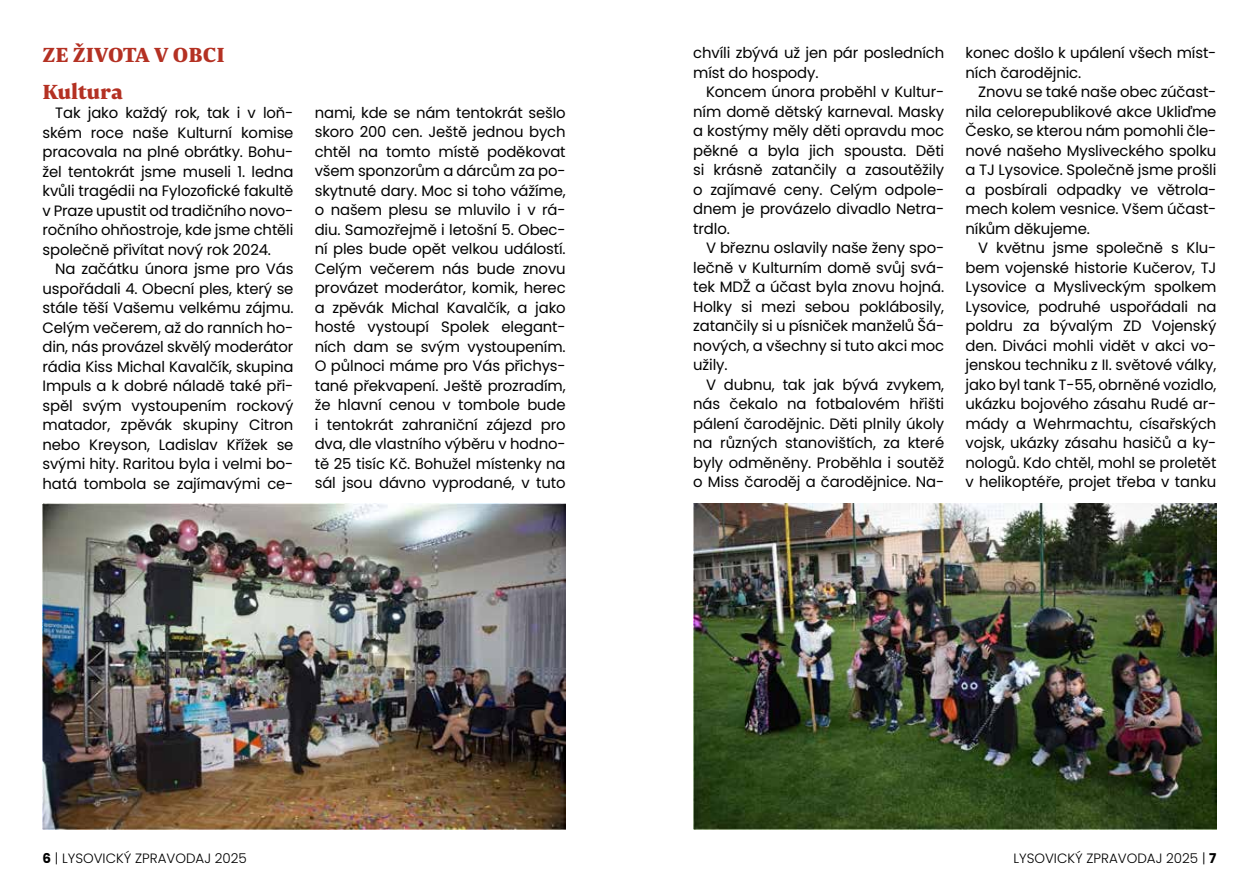
<style>
.page{position:relative;width:1259px;height:893px;background:#fff}
.page>*{position:absolute;margin:0;border:0;box-sizing:border-box;transform-origin:0 0}
.t1{font:900 24px "Newzald";color:#b43123}
.t2{font:15px/19.5px "Poppins";letter-spacing:-.01em;color:#000;text-align:justify}
.t3{font:300 13.5px "Poppins";color:#000}
.s1{font-weight:700}
</style>
<div class="page">
<img style="left:43px;top:503px;width:523px;height:326px">
<img style="left:693px;top:503px;width:523px;height:326px">
<h1 class="t1" style="left:43px;top:38px;width:184px">ZE ŽIVOTA V OBCI</h1>
<p class="t2" style="left:693px;top:43px;width:252px">chvíli zbývá už jen pár posledních míst do hospody.</p>
<p class="t2" style="left:693px;top:82px;width:252px;text-indent:13px">Koncem února proběhl v Kultur&shy;ním domě dětský karneval. Masky a kostýmy měly děti opravdu moc pěkné a byla jich spousta. Děti si krásně zatančily a zasoutěžily o zajímavé ceny. Celým odpole&shy;dnem je provázelo divadlo Netra&shy;trdlo.</p>
<p class="t2" style="left:693px;top:238px;width:252px;text-indent:13px">V březnu oslavily naše ženy spo&shy;lečně v Kulturním domě svůj svá&shy;tek MDŽ a účast byla znovu hojná.<br>Holky si mezi sebou poklábosily, zatančily si u písniček manželů Šá&shy;nových, a všechny si tuto akci moc užily.</p>
<p class="t2" style="left:693px;top:375px;width:252px;text-indent:13px">V dubnu, tak jak bývá zvykem, nás čekalo na fotbalovém hřišti pálení čarodějnic. Děti plnily úkoly na různých stanovištích, za které byly odměněny. Proběhla i soutěž o Miss čaroděj a čarodějnice. Na-</p>
<h1 class="t1" style="left:43px;top:75px;width:82px">Kultura</h1>
<p class="t2" style="left:43px;top:103px;width:252px;text-indent:13px">Tak jako každý rok, tak i v loň&shy;ském roce naše Kulturní komise pracovala na plné obrátky. Bohu&shy;žel tentokrát jsme museli 1. ledna kvůli tragédii na Fylozofické fakultě v Praze upustit od tradičního novo&shy;ročního ohňostroje, kde jsme chtěli společně přivítat nový rok 2024.</p>
<p class="t2" style="left:43px;top:259px;width:252px;text-indent:13px">Na začátku února jsme pro Vás uspořádali 4. Obecní ples, který se stále těší Vašemu velkému zájmu.<br>Celým večerem, až do ranních ho&shy;din, nás provázel skvělý moderátor rádia Kiss Michal Kavalčík, skupina Impuls a k dobré náladě také při&shy;spěl svým vystoupením rockový matador, zpěvák skupiny Citron nebo Kreyson, Ladislav Křížek se svými hity. Raritou byla i velmi bo&shy;hatá tombola se zajímavými ce-</p>
<p class="t2" style="left:315px;top:103px;width:252px">nami, kde se nám tentokrát sešlo skoro 200 cen. Ještě jednou bych chtěl na tomto místě poděkovat všem sponzorům a dárcům za po&shy;skytnuté dary. Moc si toho vážíme, o našem plesu se mluvilo i v rá&shy;diu. Samozřejmě i letošní 5. Obec&shy;ní ples bude opět velkou událostí.<br>Celým večerem nás bude znovu provázet moderátor, komik, herec a zpěvák Michal Kavalčík, a jako hosté vystoupí Spolek elegant&shy;ních dam se svým vystoupením.<br>O půlnoci máme pro Vás přichys&shy;tané překvapení. Ještě prozradím, že hlavní cenou v tombole bude i tentokrát zahraniční zájezd pro dva, dle vlastního výběru v hodno&shy;tě 25 tisíc Kč. Bohužel místenky na sál jsou dávno vyprodané, v tuto</p>
<p class="t2" style="left:965px;top:43px;width:252px">konec došlo k upálení všech míst&shy;ních čarodějnic.</p>
<p class="t2" style="left:965px;top:82px;width:252px;text-indent:13px">Znovu se také naše obec zúčast&shy;nila celorepublikové akce Ukliďme Česko, se kterou nám pomohli čle&shy;nové našeho Mysliveckého spolku a TJ Lysovice. Společně jsme prošli a posbírali odpadky ve větrola&shy;mech kolem vesnice. Všem účast&shy;níkům děkujeme.</p>
<p class="t2" style="left:965px;top:238px;width:252px;text-indent:13px">V květnu jsme společně s Klu&shy;bem vojenské historie Kučerov, TJ Lysovice a Mysliveckým spolkem Lysovice, podruhé uspořádali na poldru za bývalým ZD Vojenský den. Diváci mohli vidět v akci vo&shy;jenskou techniku z II. světové války, jako byl tank T-55, obrněné vozidlo, ukázku bojového zásahu Rudé ar&shy;mády a Wehrmachtu, císařských vojsk, ukázky zásahu hasičů a ky&shy;nologů. Kdo chtěl, mohl se proletět v helikoptéře, projet třeba v tanku</p>
<p class="t3" style="left:43px;top:851px;width:206px"><span class="s1">6</span> | LYSOVICKÝ ZPRAVODAJ 2025</p>
<p class="t3" style="left:1013px;top:851px;width:204px">LYSOVICKÝ ZPRAVODAJ 2025 | <span class="s1">7</span></p>
</div>
